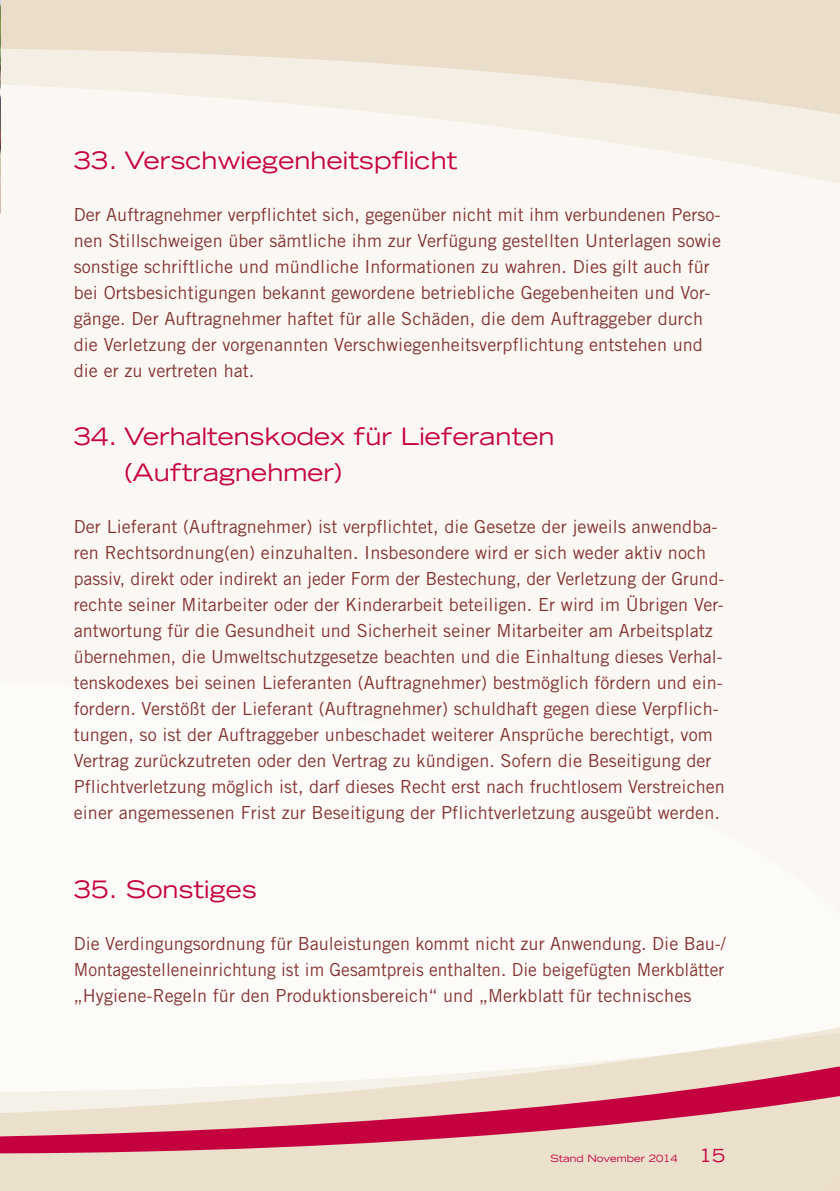
<style>
.page{position:relative;width:840px;height:1191px;background:#fff}
.page>*{position:absolute;margin:0;border:0;box-sizing:border-box;transform-origin:0 0}
.t1{font:expanded 24px/36px "Trade Gothic LH";color:#c5003f}
.t2{font:18px/26px "Trade Gothic";letter-spacing:.005em;color:#843534}
.t3{font:expanded 10px "Trade Gothic LH";color:#c5003f}
.s1{font-size:18px}
</style>
<div class="page">
<div style="left:0;top:0;width:839px;height:1191px;background:#fbf8f3"></div>
<svg style="left:656px;top:149px;width:183px;height:34px"></svg>
<svg style="left:1px;top:0;width:838px;height:149px"></svg>
<svg style="left:0;top:1028px;width:839px;height:163px;fill:#ebe0cc"></svg>
<img style="left:0;top:0;width:1px;height:214px">
<h1 class="t1" style="left:74px;top:142px;width:385px">33. Verschwiegenheitspflicht</h1>
<p class="t2" style="left:74px;top:202px;width:648px">Der Auftragnehmer verpflichtet sich, gegenüber nicht mit ihm verbundenen Perso&shy;nen Stillschweigen über sämtliche ihm zur Verfügung gestellten Unterlagen sowie sonstige schriftliche und mündliche Informationen zu wahren. Dies gilt auch für bei Ortsbesichtigungen bekannt gewordene betriebliche Gegebenheiten und Vor&shy;gänge. Der Auftragnehmer haftet für alle Schäden, die dem Auftraggeber durch die Verletzung der vorgenannten Verschwiegenheitsverpflichtung entstehen und die er zu vertreten hat.</p>
<h1 class="t1" style="left:124px;top:418px;width:431px;text-indent:-51px">34. Verhaltenskodex für Lieferanten (Auftragnehmer)</h1>
<p class="t2" style="left:74px;top:514px;width:652px">Der Lieferant (Auftragnehmer) ist verpflichtet, die Gesetze der jeweils anwendba&shy;ren Rechtsordnung(en) einzuhalten. Insbesondere wird er sich weder aktiv noch passiv, direkt oder indirekt an jeder Form der Bestechung, der Verletzung der Grund&shy;rechte seiner Mitarbeiter oder der Kinderarbeit beteiligen. Er wird im Übrigen Ver&shy;antwortung für die Gesundheit und Sicherheit seiner Mitarbeiter am Arbeitsplatz übernehmen, die Umweltschutzgesetze beachten und die Einhaltung dieses Verhal&shy;tenskodexes bei seinen Lieferanten (Auftragnehmer) bestmöglich fördern und ein&shy;fordern. Verstößt der Lieferant (Auftragnehmer) schuldhaft gegen diese Verpflich&shy;tungen, so ist der Auftraggeber unbeschadet weiterer Ansprüche berechtigt, vom Vertrag zurückzutreten oder den Vertrag zu kündigen. Sofern die Beseitigung der Pflichtverletzung möglich ist, darf dieses Recht erst nach fruchtlosem Verstreichen einer angemessenen Frist zur Beseitigung der Pflichtverletzung ausgeübt werden.</p>
<h1 class="t1" style="left:74px;top:870px;width:184px">35. Sonstiges</h1>
<p class="t2" style="left:74px;top:930px;width:653px;text-align:justify">Die Verdingungsordnung für Bauleistungen kommt nicht zur Anwendung. Die Bau-/ Montagestelleneinrichtung ist im Gesamtpreis enthalten. Die beigefügten Merkblätter „Hygiene-Regeln für den Produktionsbereich“ und „Merkblatt für technisches</p>
<p class="t3" style="left:550px;top:1151px;width:176px">Stand November 2014 <span class="s1">15</span></p>
</div>
